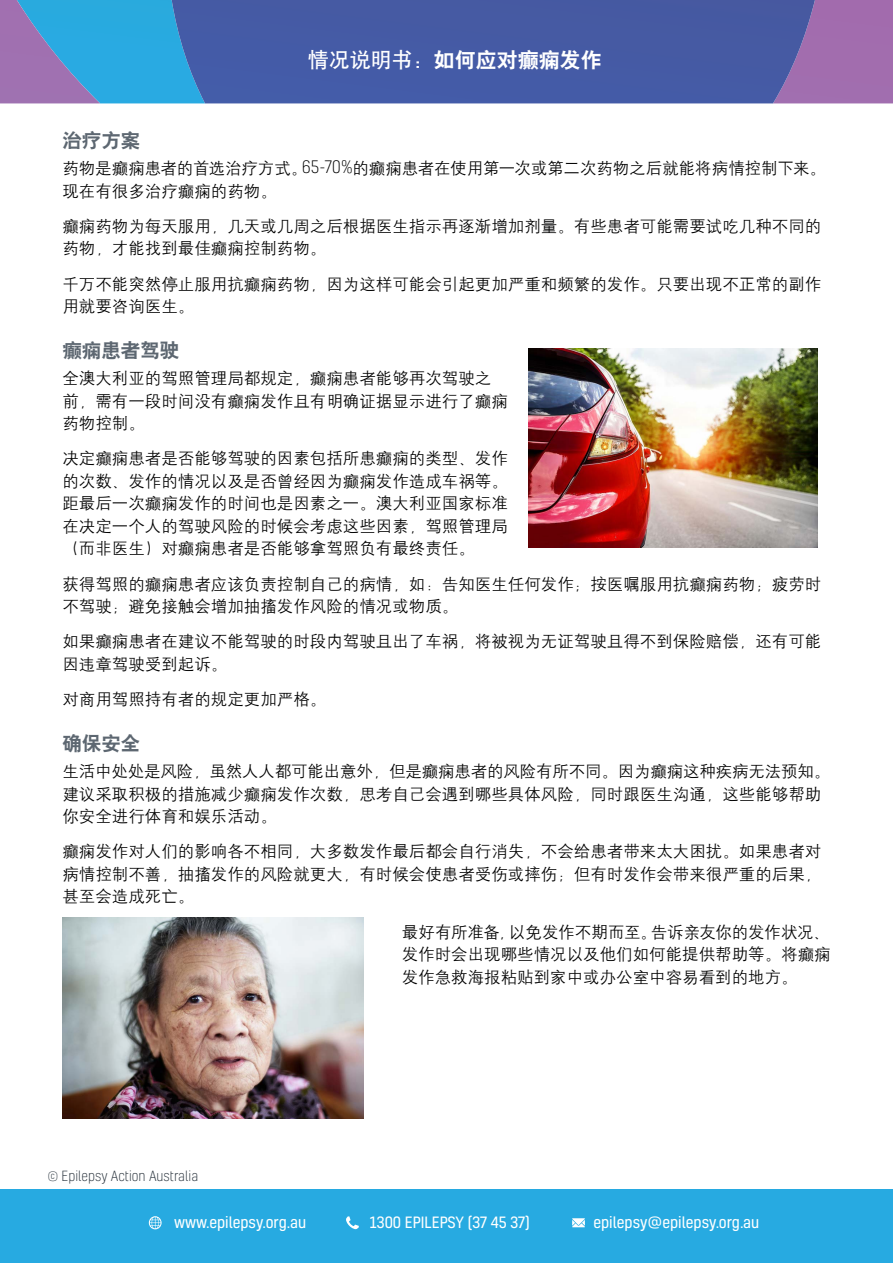
<style>
.page{position:relative;width:893px;height:1263px;background:#fff}
.page>*{position:absolute;margin:0;border:0;box-sizing:border-box;transform-origin:0 0}
.t1{font:21px "H Yb 2 gj";color:#fff}
.Suh_head{font:19.5px "H Yb 2 gj";color:#5d6771}
.Body_Copy{font:16.5px/22.5px "H Yg 2 gj";color:#000}
.t2{font:15px "Kelson";color:#fff}
.t3{font:300 13.5px "Kelson";color:#29333d}
.s1{font-family:"H Yb 1 gj"}
.s2{font-family:"Kelson";font-weight:300}
</style>
<div class="page">
<div style="left:0;top:1190px;width:893px;height:73px;background:#27aae1"></div>
<div style="left:815px;top:0;width:78px;height:103px;background:#a26dae"></div>
<div style="left:412px;top:0;width:403px;height:103px;background:#455aa4"></div>
<img style="left:0;top:0;width:412px;height:103px">
<svg style="left:148px;top:1216px;width:14px;height:13px"></svg>
<svg style="left:572px;top:1218px;width:13px;height:9px"></svg>
<svg style="left:346px;top:1216px;width:13px;height:13px"></svg>
<img style="left:528px;top:349px;width:289px;height:199px">
<img style="left:62px;top:917px;width:302px;height:202px">
<p class="t1" style="left:308px;top:49px;width:295px"><span class="s1">情况说明书：</span>如何应对癫痫发作</p>
<p class="Suh_head" style="left:62px;top:131px;width:79px">治疗方案</p>
<p class="Body_Copy" style="left:62px;top:157px;width:765px">药物是癫痫患者的首选治疗方式。<span class="s2">65-70%</span>的癫痫患者在使用第一次或第二次药物之后就能将病情控制下来。现在有很多治疗癫痫的药物。</p>
<p class="Body_Copy" style="left:62px;top:215px;width:761px">癫痫药物为每天服用，几天或几周之后根据医生指示再逐渐增加剂量。有些患者可能需要试吃几种不同的药物，才能找到最佳癫痫控制药物。</p>
<p class="Body_Copy" style="left:62px;top:272px;width:761px">千万不能突然停止服用抗癫痫药物，因为这样可能会引起更加严重和频繁的发作。只要出现不正常的副作用就要咨询医生。</p>
<p class="Suh_head" style="left:62px;top:341px;width:118px">癫痫患者驾驶</p>
<p class="Body_Copy" style="left:62px;top:367px;width:447px">全澳大利亚的驾照管理局都规定，癫痫患者能够再次驾驶之前，需有一段时间没有癫痫发作且有明确证据显示进行了癫痫药物控制。</p>
<p class="Body_Copy" style="left:62px;top:447px;width:447px;text-align:justify">决定癫痫患者是否能够驾驶的因素包括所患癫痫的类型、发作的次数、发作的情况以及是否曾经因为癫痫发作造成车祸等。距最后一次癫痫发作的时间也是因素之一。澳大利亚国家标准在决定一个人的驾驶风险的时候会考虑这些因素，驾照管理局（而非医生）对癫痫患者是否能够拿驾照负有最终责任。</p>
<p class="Body_Copy" style="left:62px;top:572px;width:761px">获得驾照的癫痫患者应该负责控制自己的病情，如：告知医生任何发作；按医嘱服用抗癫痫药物；疲劳时不驾驶；避免接触会增加抽搐发作风险的情况或物质。</p>
<p class="Body_Copy" style="left:62px;top:630px;width:761px">如果癫痫患者在建议不能驾驶的时段内驾驶且出了车祸，将被视为无证驾驶且得不到保险赔偿，还有可能因违章驾驶受到起诉。</p>
<p class="Body_Copy" style="left:62px;top:688px;width:265px">对商用驾照持有者的规定更加严格。</p>
<p class="Suh_head" style="left:62px;top:734px;width:79px">确保安全</p>
<p class="Body_Copy" style="left:62px;top:760px;width:769px">生活中处处是风险，虽然人人都可能出意外，但是癫痫患者的风险有所不同。因为癫痫这种疾病无法预知。建议采取积极的措施减少癫痫发作次数，思考自己会遇到哪些具体风险，同时跟医生沟通，这些能够帮助你安全进行体育和娱乐活动。</p>
<p class="Body_Copy" style="left:62px;top:840px;width:761px;text-align:justify">癫痫发作对人们的影响各不相同，大多数发作最后都会自行消失，不会给患者带来太大困扰。如果患者对病情控制不善，抽搐发作的风险就更大，有时候会使患者受伤或摔伤；但有时发作会带来很严重的后果，甚至会造成死亡。</p>
<p class="Body_Copy" style="left:402px;top:920px;width:430px;text-align:justify">最好有所准备，以免发作不期而至。告诉亲友你的发作状况、发作时会出现哪些情况以及他们如何能提供帮助等。将癫痫发作急救海报粘贴到家中或办公室中容易看到的地方。</p>
<p class="t3" style="left:48px;top:1167px;width:152px">© Epilepsy Action Australia</p>
<p class="t2" style="left:167px;top:1205px;width:134px">www.epilepsy.org.au</p>
<p class="t2" style="left:362px;top:1205px;width:161px">1300 EPILEPSY (37 45 37)</p>
<p class="t2" style="left:586px;top:1205px;width:167px">epilepsy@epilepsy.org.au</p>
<p class="t2" style="left:174px;top:1212px;width:134px">www.epilepsy.org.au</p>
<p class="t2" style="left:370px;top:1212px;width:161px">1300 EPILEPSY (37 45 37)</p>
<p class="t2" style="left:593px;top:1212px;width:167px">epilepsy@epilepsy.org.au</p>
</div>
